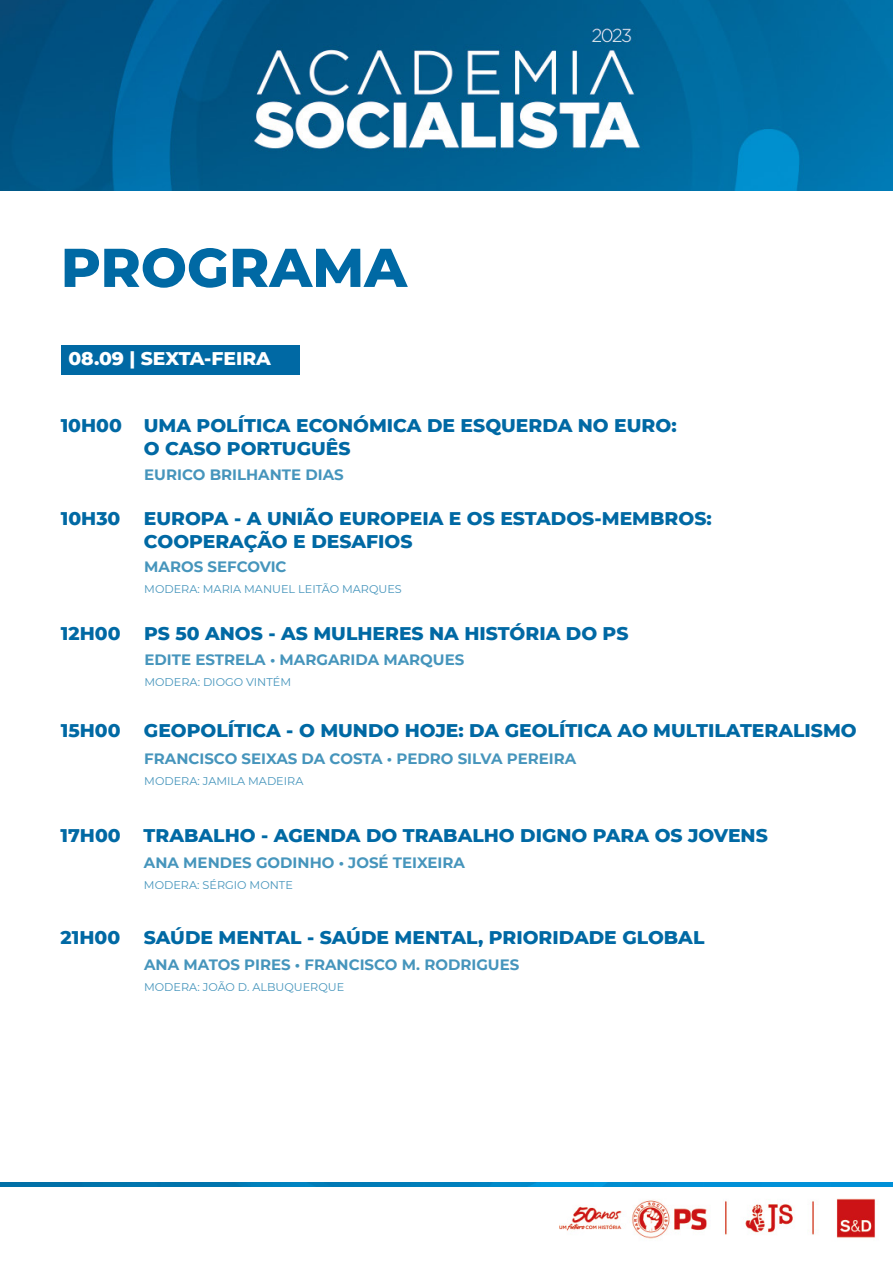
<style>
.page{position:relative;width:893px;height:1263px;background:#fff}
.page>*{position:absolute;margin:0;border:0;box-sizing:border-box;transform-origin:0 0}
.t1{font:800 54.6px "Montserrat";color:#0069a4}
.t2{font:800 18.75px/22.5px "Montserrat";color:#0069a4}
.t3{font:800 18.75px "Montserrat";color:#fff}
.t4{font:700 15px "Montserrat";color:#4695bc}
.t5{font:11.25px "Montserrat";color:#4695bc}
</style>
<div class="page">
<img style="left:0;top:0;width:893px;height:191px">
<img style="left:559px;top:1186px;width:323px;height:53px">
<div style="left:61px;top:345px;width:238px;height:30px;background:#0069a4"></div>
<img style="left:0;top:1182px;width:893px;height:4px">
<h1 class="t1" style="left:61px;top:228px;width:348px">PROGRAMA</h1>
<p class="t3" style="left:68px;top:345px;width:204px">08.09 | SEXTA-FEIRA</p>
<p class="t2" style="left:144px;top:413px;width:534px;text-indent:-83px">10H00 UMA POLÍTICA ECONÓMICA DE ESQUERDA NO EURO:<br>O CASO PORTUGUÊS</p>
<p class="t4" style="left:144px;top:464px;width:201px">EURICO BRILHANTE DIAS</p>
<p class="t2" style="left:61px;top:506px;width:61px">10H30</p>
<p class="t2" style="left:144px;top:506px;width:569px">EUROPA - A UNIÃO EUROPEIA E OS ESTADOS-MEMBROS:<br>COOPERAÇÃO E DESAFIOS</p>
<p class="t4" style="left:144px;top:556px;width:144px">MAROS SEFCOVIC</p>
<p class="t5" style="left:144px;top:581px;width:259px">MODERA: MARIA MANUEL LEITÃO MARQUES</p>
<p class="t2" style="left:61px;top:620px;width:61px">12H00</p>
<p class="t2" style="left:144px;top:620px;width:486px">PS 50 ANOS - AS MULHERES NA HISTÓRIA DO PS</p>
<p class="t4" style="left:144px;top:649px;width:321px">EDITE ESTRELA • MARGARIDA MARQUES</p>
<p class="t5" style="left:144px;top:674px;width:148px">MODERA: DIOGO VINTÉM</p>
<p class="t2" style="left:61px;top:718px;width:797px">15H00 GEOPOLÍTICA - O MUNDO HOJE: DA GEOLÍTICA AO MULTILATERALISMO</p>
<p class="t4" style="left:144px;top:748px;width:433px">FRANCISCO SEIXAS DA COSTA • PEDRO SILVA PEREIRA</p>
<p class="t5" style="left:144px;top:773px;width:161px">MODERA: JAMILA MADEIRA</p>
<p class="t2" style="left:60px;top:823px;width:709px">17H00 TRABALHO - AGENDA DO TRABALHO DIGNO PARA OS JOVENS</p>
<p class="t4" style="left:144px;top:852px;width:323px">ANA MENDES GODINHO • JOSÉ TEIXEIRA</p>
<p class="t5" style="left:144px;top:877px;width:150px">MODERA: SÉRGIO MONTE</p>
<p class="t2" style="left:61px;top:925px;width:61px">21H00</p>
<p class="t2" style="left:144px;top:925px;width:562px">SAÚDE MENTAL - SAÚDE MENTAL, PRIORIDADE GLOBAL</p>
<p class="t4" style="left:144px;top:953px;width:377px">ANA MATOS PIRES • FRANCISCO M. RODRIGUES</p>
<p class="t5" style="left:144px;top:979px;width:202px">MODERA: JOÃO D. ALBUQUERQUE</p>
</div>
